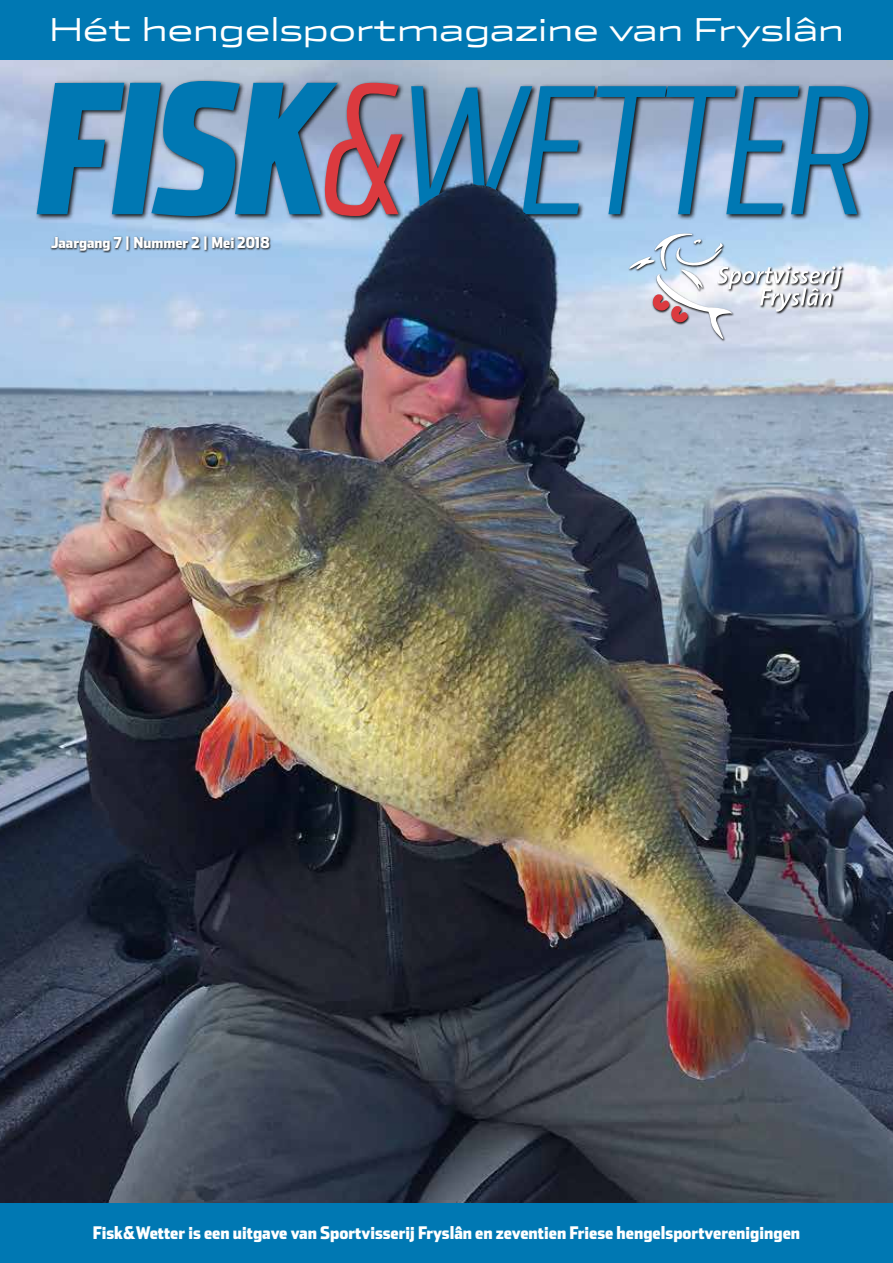
<style>
.page{position:relative;width:893px;height:1263px;background:#fff}
.page>*{position:absolute;margin:0;border:0;box-sizing:border-box;transform-origin:0 0}
.t1{font:italic 300 176.25px "Stainless Comp";letter-spacing:-.03em;color:#0078b3}
.t2{font:300 31.5px "Stainless Ext";letter-spacing:-.015em;color:#fff}
.t3{font:900 17.25px "Stainless Cond";color:#fff}
.t4{font:900 15px "Stainless Cond";color:#fff}
.s1{font-weight:900;font-size:178.5px}
.s2{font-size:178.5px;color:#db3a3f}
</style>
<div class="page">
<img style="left:0;top:60px;width:893px;height:1143px">
<div style="left:0;top:0;width:893px;height:60px;background:#0078b3"></div>
<svg style="left:50px;top:235px;width:222px;height:18px;background:#758fa8"></svg>
<div style="left:0;top:1203px;width:893px;height:60px;background:#0078b3"></div>
<svg style="left:35px;top:79px;width:840px;height:143px;background:#6a7688"></svg>
<svg style="left:629px;top:233px;width:216px;height:109px"></svg>
<svg style="left:629px;top:232px;width:213px;height:107px;background:#c7d2e2"></svg>
<img style="left:373px;top:184px;width:182px;height:92px">
<h2 class="t2" style="left:49px;top:11px;width:797px">Hét hengelsportmagazine van Fryslân</h2>
<h1 class="t1" style="left:38px;top:49px;width:835px"><span class="s1">FISK</span><span class="s2">&amp;</span>WETTER</h1>
<p class="t4" style="left:51px;top:233px;width:220px">Jaargang 7 | Nummer 2 | Mei 2018</p>
<p class="t3" style="left:93px;top:1222px;width:709px">Fisk&amp;Wetter is een uitgave van Sportvisserij Fryslân en zeventien Friese hengelsportverenigingen</p>
</div>
